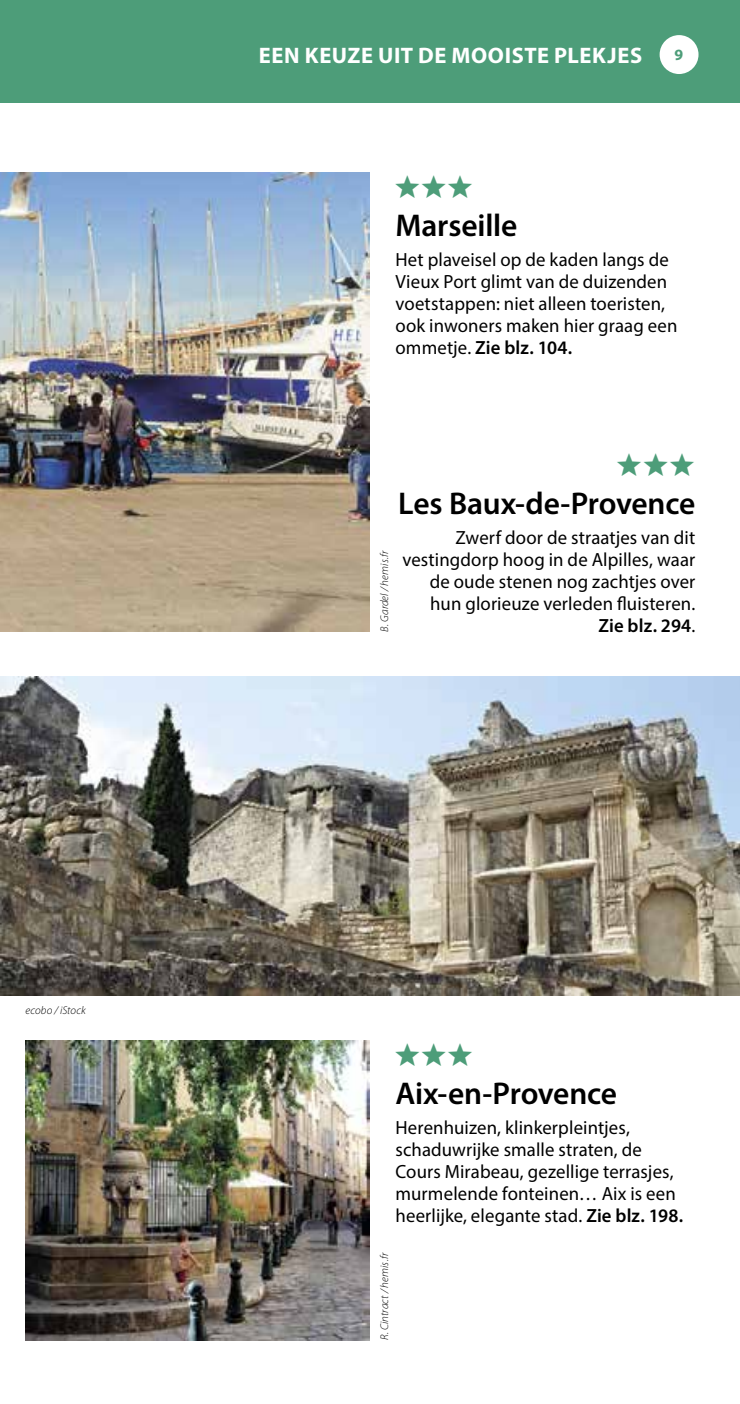
<style>
.page{position:relative;width:740px;height:1404px;background:#fff}
.page>*{position:absolute;margin:0;border:0;box-sizing:border-box;transform-origin:0 0}
.t1{font:38.25px "Michelin";letter-spacing:.03em;color:#4d9d79}
.t2{font:600 31.5px "Myriad Pro";letter-spacing:-.005em;color:#000}
.t3{font:700 22.5px "Myriad Pro";letter-spacing:.025em;color:#fff}
.t4{font:19.12px/21.8px "Myriad Pro";letter-spacing:.01em;color:#000}
.t5{font:700 15.75px "Myriad Pro";color:#4d9d79}
.t6{font:italic 300 11.25px "Myriad Pro";letter-spacing:.01em;color:#000}
.s1{font-weight:600}
</style>
<div class="page">
<div style="left:0;top:0;width:740px;height:102px;background:#4d9d79"></div>
<div style="left:659px;top:35px;width:39px;height:39px;background:#fff;border-radius:50%"></div>
<img style="left:25px;top:1040px;width:345px;height:299px">
<img style="left:0;top:676px;width:740px;height:319px">
<img style="left:0;top:172px;width:370px;height:459px">
<p class="t6" style="left:26px;top:1002px;width:62px">ecobo / iStock</p>
<p class="t3" style="left:259px;top:40px;width:385px">EEN KEUZE UIT DE MOOISTE PLEKJES</p>
<p class="t5" style="left:674px;top:44px;width:10px">9</p>
<h1 class="t1" style="left:395px;top:161px;width:80px">aaa</h1>
<h2 class="t2" style="left:395px;top:205px;width:123px">Marseille</h2>
<p class="t4" style="left:395px;top:248px;width:283px">Het plaveisel op de kaden langs de<br>Vieux Port glimt van de duizenden voetstappen: niet alleen toeristen, ook inwoners maken hier graag een ommetje. <span class="s1">Zie blz. 104.</span></p>
<p class="t6" style="left:377px;top:631px;width:83px;rotate:-90deg">B. Gardel / hemis.fr</p>
<h1 class="t1" style="left:617px;top:439px;width:80px">aaa</h1>
<h2 class="t2" style="left:398px;top:483px;width:299px">Les Baux-de-Provence</h2>
<p class="t4" style="left:402px;top:526px;width:294px;text-align:right">Zwerf door de straatjes van dit vestingdorp hoog in de Alpilles, waar de oude stenen nog zachtjes over hun glorieuze verleden fluisteren.<br><span class="s1">Zie blz. 294</span>.</p>
<h1 class="t1" style="left:395px;top:1029px;width:80px">aaa</h1>
<h2 class="t2" style="left:395px;top:1073px;width:223px">Aix-en-Provence</h2>
<p class="t4" style="left:395px;top:1116px;width:289px">Herenhuizen, klinkerpleintjes, schaduwrijke smalle straten, de Cours Mirabeau, gezellige terrasjes, murmelende fonteinen… Aix is een heerlijke, elegante stad. <span class="s1">Zie blz. 198.</span></p>
<p class="t6" style="left:377px;top:1339px;width:89px;rotate:-90deg">R. Cintract / hemis.fr</p>
</div>
